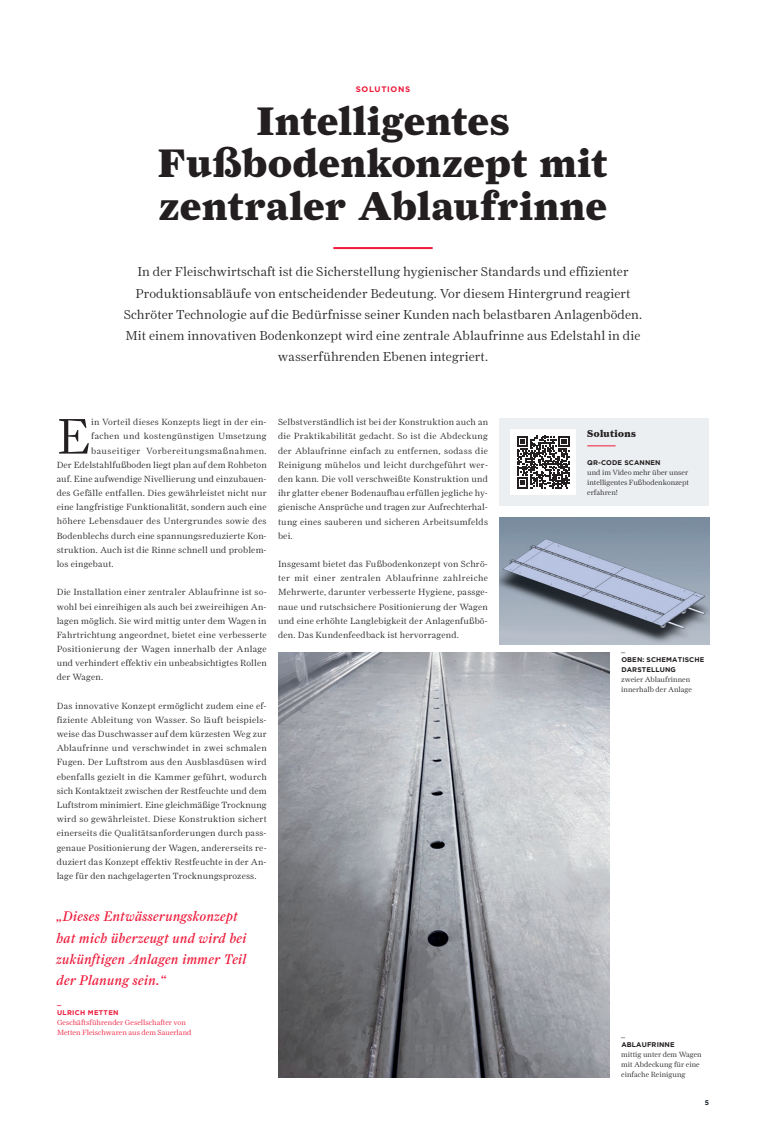
<style>
.page{position:relative;width:766px;height:1134px;background:#fff}
.page>*{position:absolute;margin:0;border:0;box-sizing:border-box;transform-origin:0 0}
.t1{font:300 50.2px "Farnham Display";color:#231f20}
.t2{font:900 40px/42.5px "Farnham Display";letter-spacing:.03em;color:#231f20;text-align:center}
.t3{font:italic 14px/21.3px "Farnham Display";letter-spacing:.025em;color:#ed1a3a}
.t4{font:300 13px/21.3px "Farnham Display";letter-spacing:.01em;color:#231f20;text-align:center}
.t5{font:900 10px "Farnham Display";letter-spacing:.035em;color:#231f20}
.t6{font:300 9px/14.2px "Farnham Display";letter-spacing:.025em;color:#231f20;text-align:justify}
.t7{font:300 9px "Farnham Display";letter-spacing:.06em;color:#231f20}
.t8{font:700 8px "Gotham";letter-spacing:.09em;color:#ed1a3a}
.t9{font:300 7.5px/10px "Farnham Display";color:#231f20}
.t10{font:300 7.5px/10px "Farnham Display";letter-spacing:.005em;color:#ed1a3a}
.t11{font:700 6.8px/10px "Gotham";letter-spacing:.02em;color:#231f20}
.t12{font:700 6.8px/10px "Gotham";letter-spacing:.045em;color:#ed1a3a}
.t13{font:6.8px "Gotham";color:#231f20}
.t14{font:700 6.8px "Gotham";color:#1c2933}
</style>
<div class="page">
<img style="left:278px;top:652px;width:331px;height:425px">
<img style="left:499px;top:517px;width:210px;height:128px">
<hr style="left:333px;top:247px;width:99px;height:2px;background:#ed1a3a">
<div style="left:499px;top:418px;width:210px;height:88px;background:#eceff1"></div>
<div style="left:510px;top:429px;width:65px;height:66px;background:#fff"></div>
<svg style="left:517px;top:436px;width:52px;height:52px"></svg>
<svg style="left:587px;top:445px;width:28px;height:1px"></svg>
<p class="t8" style="left:355px;top:85px;width:56px">SOLUTIONS</p>
<h2 class="t2" style="left:158px;top:99px;width:451px">Intelligentes<br>Fußbodenkonzept mit zentraler Ablaufrinne</h2>
<p class="t4" style="left:124px;top:261px;width:520px">In der Fleischwirtschaft ist die Sicherstellung hygienischer Standards und effizienter Produktionsabläufe von entscheidender Bedeutung. Vor diesem Hintergrund reagiert Schröter Technologie auf die Bedürfnisse seiner Kunden nach belastbaren Anlagenböden.<br>Mit einem innovativen Bodenkonzept wird eine zentrale Ablaufrinne aus Edelstahl in die wasserführenden Ebenen integriert.</p>
<h1 class="t1" style="left:57px;top:407px;width:35px">E</h1>
<p class="t6" style="left:91px;top:415px;width:177px">in Vorteil dieses Konzepts liegt in der ein-</p>
<p class="t6" style="left:91px;top:429px;width:177px">fachen und kostengünstigen Umsetzung</p>
<p class="t7" style="left:91px;top:445px;width:177px">bauseitiger Vorbereitungsmaßnahmen.</p>
<p class="t6" style="left:57px;top:457px;width:211px">Der Edelstahlfußboden liegt plan auf dem Rohbeton</p>
<p class="t6" style="left:57px;top:472px;width:211px">auf. Eine aufwendige Nivellierung und einzubauen-</p>
<p class="t6" style="left:57px;top:486px;width:211px">des Gefälle entfallen. Dies gewährleistet nicht nur</p>
<p class="t6" style="left:57px;top:500px;width:211px">eine langfristige Funktionalität, sondern auch eine</p>
<p class="t6" style="left:57px;top:514px;width:211px">höhere Lebensdauer des Untergrundes sowie des</p>
<p class="t6" style="left:57px;top:528px;width:211px">Bodenblechs durch eine spannungsreduzierte Kon-</p>
<p class="t6" style="left:57px;top:543px;width:211px">struktion. Auch ist die Rinne schnell und problem-</p>
<p class="t6" style="left:57px;top:557px;width:58px">los eingebaut.</p>
<p class="t6" style="left:57px;top:585px;width:211px">Die Installation einer zentraler Ablaufrinne ist so&shy;wohl bei einreihigen als auch bei zweireihigen An&shy;lagen möglich. Sie wird mittig unter dem Wagen in Fahrtrichtung angeordnet, bietet eine verbesserte Positionierung der Wagen innerhalb der Anlage und verhindert effektiv ein unbeabsichtigtes Rollen der Wagen.</p>
<p class="t6" style="left:57px;top:698px;width:211px">Das innovative Konzept ermöglicht zudem eine ef&shy;fiziente Ableitung von Wasser. So läuft beispiels&shy;weise das Duschwasser auf dem kürzesten Weg zur Ablaufrinne und verschwindet in zwei schmalen Fugen. Der Luftstrom aus den Ausblasdüsen wird ebenfalls gezielt in die Kammer geführt, wodurch sich Kontaktzeit zwischen der Restfeuchte und dem Luftstrom minimiert. Eine gleichmäßige Trocknung wird so gewährleistet. Diese Konstruktion sichert einerseits die Qualitätsanforderungen durch pass&shy;genaue Positionierung der Wagen, andererseits re&shy;duziert das Konzept effektiv Restfeuchte in der An&shy;lage für den nachgelagerten Trocknungsprozess.</p>
<p class="t6" style="left:278px;top:415px;width:211px">Selbstverständlich ist bei der Konstruktion auch an die Praktikabilität gedacht. So ist die Abdeckung der Ablaufrinne einfach zu entfernen, sodass die Reinigung mühelos und leicht durchgeführt wer&shy;den kann. Die voll verschweißte Konstruktion und ihr glatter ebener Bodenaufbau erfüllen jegliche hy&shy;gienische Ansprüche und tragen zur Aufrechterhal&shy;tung eines sauberen und sicheren Arbeitsumfelds bei.</p>
<p class="t6" style="left:278px;top:557px;width:211px">Insgesamt bietet das Fußbodenkonzept von Schrö&shy;ter mit einer zentralen Ablaufrinne zahlreiche Mehrwerte, darunter verbesserte Hygiene, passge&shy;naue und rutschsichere Positionierung der Wagen und eine erhöhte Langlebigkeit der Anlagenfußbö&shy;den. Das Kundenfeedback ist hervorragend.</p>
<h3 class="t3" style="left:56px;top:906px;width:191px">„Dieses Entwässerungskonzept hat mich überzeugt und wird bei zukünftigen Anlagen immer Teil der Planung sein.“</h3>
<p class="t12" style="left:57px;top:997px;width:63px">_<br>ULRICH METTEN</p>
<p class="t10" style="left:57px;top:1017px;width:136px">Geschäftsführender Gesellschafter von<br>Metten Fleischwaren aus dem Sauerland</p>
<p class="t5" style="left:587px;top:427px;width:50px">Solutions</p>
<p class="t11" style="left:587px;top:457px;width:75px">QR-CODE SCANNEN</p>
<p class="t9" style="left:587px;top:467px;width:103px;text-align:justify">und im Video mehr über unser intelligentes Fußbodenkonzept erfahren!</p>
<p class="t13" style="left:621px;top:645px;width:6px">_</p>
<p class="t11" style="left:621px;top:654px;width:84px">OBEN: SCHEMATISCHE<br>DARSTELLUNG</p>
<p class="t9" style="left:621px;top:674px;width:72px">zweier Ablaufrinnen innerhalb der Anlage</p>
<p class="t13" style="left:621px;top:1030px;width:6px">_</p>
<p class="t11" style="left:621px;top:1040px;width:55px">ABLAUFRINNE</p>
<p class="t9" style="left:621px;top:1050px;width:82px">mittig unter dem Wagen mit Abdeckung für eine einfache Reinigung</p>
<p class="t14" style="left:704px;top:1099px;width:6px">5</p>
</div>
